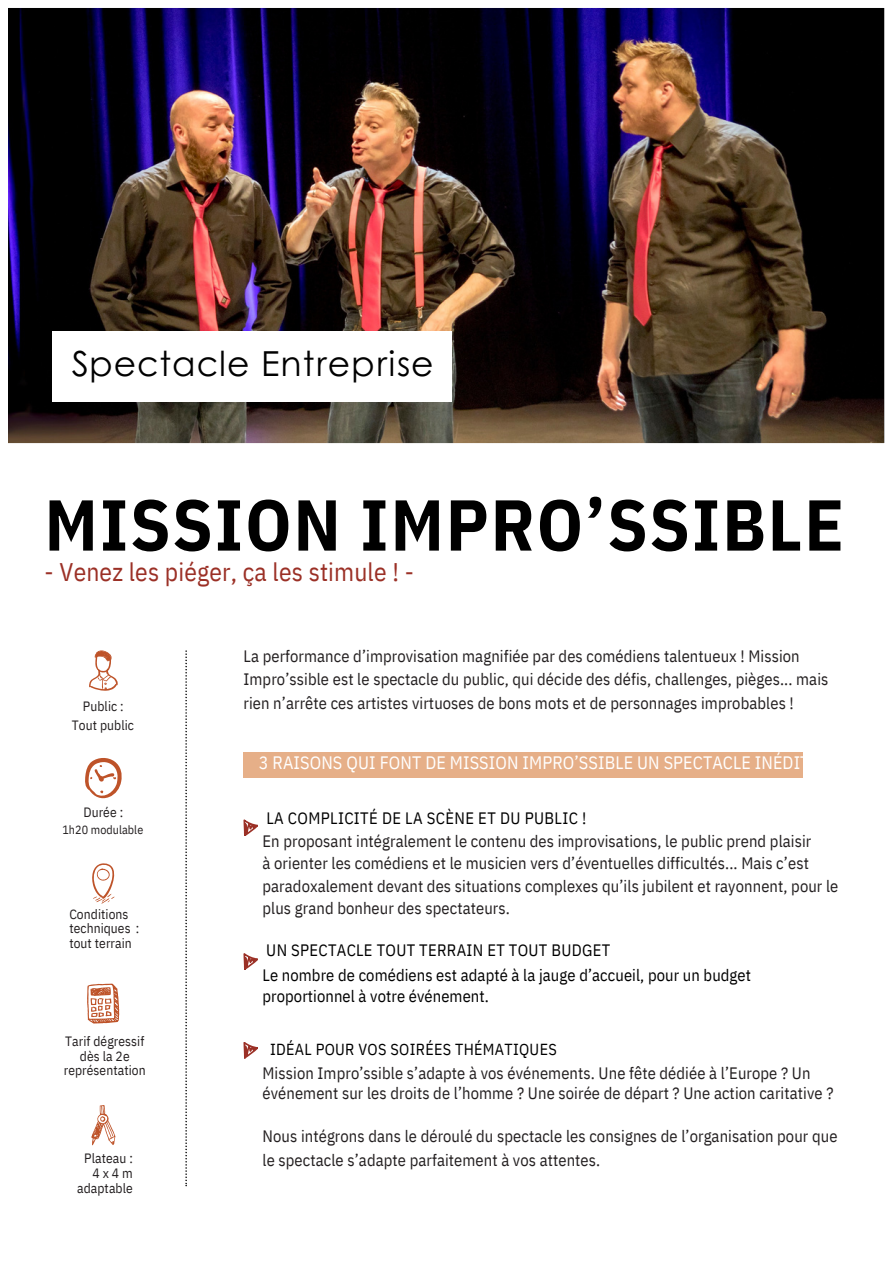
<style>
.page{position:relative;width:893px;height:1264px;background:#fff}
.page>*{position:absolute;margin:0;border:0;box-sizing:border-box;transform-origin:0 0}
.t1{font:700 71.85px "IBM Plex Sans Cond";letter-spacing:.03em;color:#000}
.t2{font:34.5px "Century Gothic";letter-spacing:.03em;color:#000}
.t3{font:25.5px "IBM Plex Sans Cond";letter-spacing:.005em;color:#9b3026}
.t4{font:18px "IBM Plex Sans Cond";letter-spacing:.005em;color:#fff}
.t5{font:16.5px/22.5px "IBM Plex Sans Cond";letter-spacing:.005em;color:#231f20}
.t6{font:16.5px/24.8px "IBM Plex Sans Cond";letter-spacing:.005em;color:#000}
.t7{font:16.05px "IBM Plex Sans Cond";letter-spacing:.02em;color:#000}
.t8{font:13.5px/14.5px "IBM Plex Sans Cond";letter-spacing:.005em;color:#231f20;text-align:center}
.t9{font:12px "IBM Plex Sans Cond";letter-spacing:.005em;color:#231f20}
</style>
<div class="page">
<svg style="left:91px;top:1105px;width:24px;height:40px"></svg>
<svg style="left:87px;top:983px;width:32px;height:40px"></svg>
<svg style="left:89px;top:650px;width:29px;height:41px"></svg>
<svg style="left:92px;top:863px;width:23px;height:41px"></svg>
<svg style="left:85px;top:758px;width:37px;height:41px"></svg>
<svg style="left:185px;top:650px;width:2px;height:536px"></svg>
<svg style="left:243px;top:819px;width:15px;height:16px"></svg>
<svg style="left:243px;top:953px;width:15px;height:16px"></svg>
<svg style="left:243px;top:1042px;width:15px;height:16px"></svg>
<div style="left:243px;top:752px;width:559px;height:25px;background:#e6af88"></div>
<img style="left:8px;top:8px;width:877px;height:436px">
<div style="left:53px;top:331px;width:399px;height:70px;background:#fff"></div>
<h2 class="t2" style="left:71px;top:337px;width:364px">Spectacle Entreprise</h2>
<h1 class="t1" style="left:45px;top:477px;width:800px">MISSION IMPRO’SSIBLE</h1>
<h3 class="t3" style="left:45px;top:555px;width:370px">- Venez les piéger, ça les stimule ! -</h3>
<p class="t8" style="left:72px;top:696px;width:64px;line-height:19px">Public :<br>Tout public</p>
<p class="t8" style="left:83px;top:804px;width:41px">Durée :</p>
<p class="t9" style="left:62px;top:821px;width:82px">1h20 modulable</p>
<p class="t8" style="left:69px;top:906px;width:72px;text-align:left">Conditions techniques : tout terrain</p>
<p class="t8" style="left:64px;top:1033px;width:83px">Tarif dégressif dès la 2e représentation</p>
<p class="t8" style="left:77px;top:1150px;width:57px;text-align:right">Plateau :<br>4x4m adaptable</p>
<p class="t5" style="left:243px;top:644px;width:586px;line-height:23.5px">La performance d’improvisation magnifiée par des comédiens talentueux ! Mission<br>Impro’ssible est le spectacle du public, qui décide des défis, challenges, pièges... mais rien n’arrête ces artistes virtuoses de bons mots et de personnages improbables !</p>
<p class="t4" style="left:259px;top:750px;width:552px">3 RAISONS QUI FONT DE MISSION IMPRO’SSIBLE UN SPECTACLE INÉDIT</p>
<p class="t6" style="left:266px;top:805px;width:321px">LA COMPLICITÉ DE LA SCÈNE ET DU PUBLIC !</p>
<p class="t5" style="left:262px;top:829px;width:577px">En proposant intégralement le contenu des improvisations, le public prend plaisir<br>à orienter les comédiens et le musicien vers d’éventuelles difficultés... Mais c’est paradoxalement devant des situations complexes qu’ils jubilent et rayonnent, pour le plus grand bonheur des spectateurs.</p>
<p class="t6" style="left:262px;top:937px;width:490px">UN SPECTACLE TOUT TERRAIN ET TOUT BUDGET<br>Le nombre de comédiens est adapté à la jauge d’accueil, pour un budget</p>
<p class="t6" style="left:262px;top:983px;width:228px">proportionnel à votre événement.</p>
<p class="t7" style="left:270px;top:1038px;width:288px">IDÉAL POUR VOS SOIRÉES THÉMATIQUES</p>
<p class="t5" style="left:262px;top:1062px;width:572px;line-height:20.2px">Mission Impro’ssible s’adapte à vos événements. Une fête dédiée à l’Europe ? Un événement sur les droits de l’homme ? Une soirée de départ ? Une action caritative ?</p>
<p class="t5" style="left:262px;top:1122px;width:576px;line-height:24.8px">Nous intégrons dans le déroulé du spectacle les consignes de l’organisation pour que le spectacle s’adapte parfaitement à vos attentes.</p>
</div>
